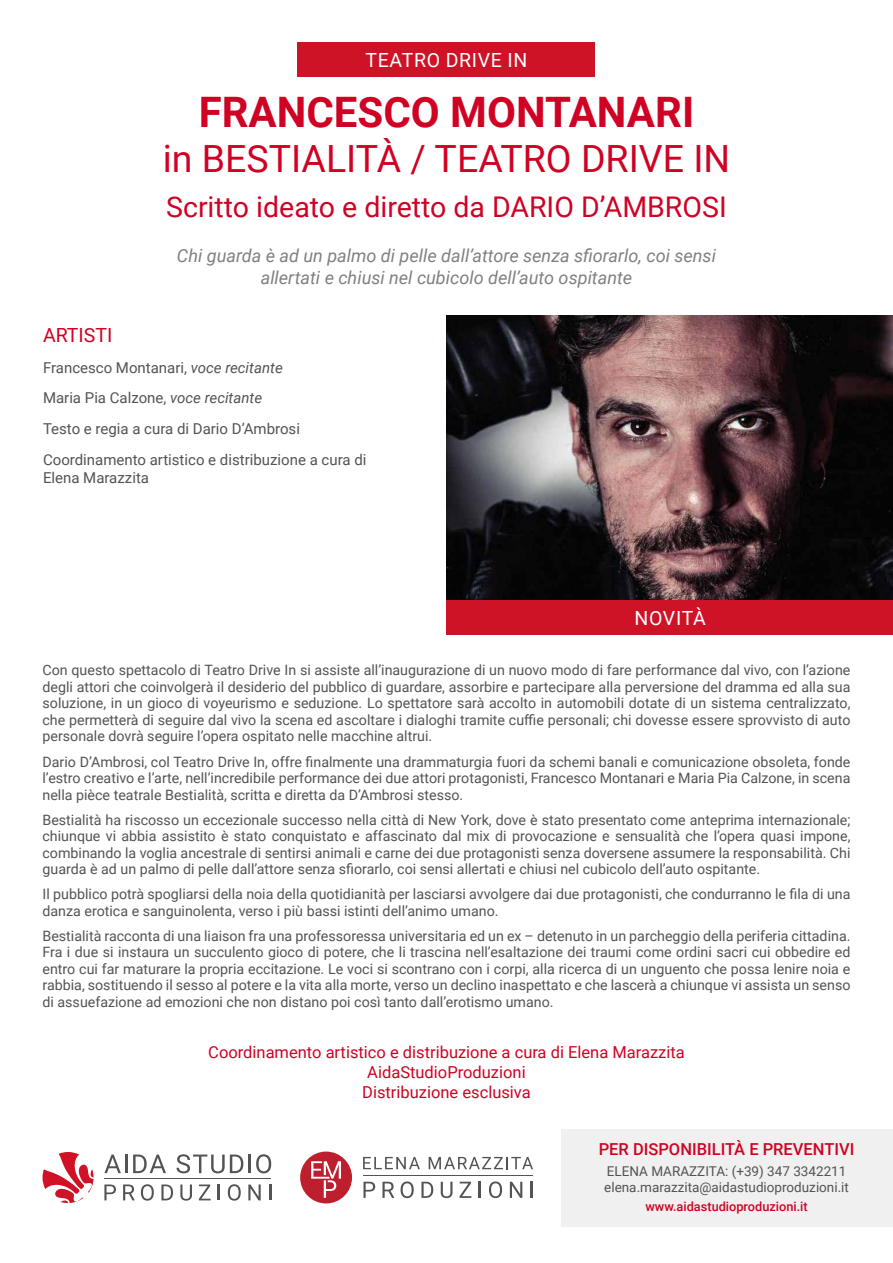
<style>
.page{position:relative;width:893px;height:1263px;background:#fff}
.page>*{position:absolute;margin:0;border:0;box-sizing:border-box;transform-origin:0 0}
.t1{font:700 42px "Roboto";color:#d00224}
.t2{font:37.5px "Roboto";color:#d00224}
.t3{font:28.5px "Roboto";color:#d00224}
.t4{font:19.5px "Roboto";letter-spacing:.035em;color:#fff}
.t5{font:19.5px "Roboto";color:#d00224}
.t6{font:italic 18px/21.6px "Roboto";color:#808080;text-align:center}
.t7{font:16.5px/19.8px "Roboto";color:#d00224;text-align:center}
.t8{font:500 16.5px "Roboto";color:#d00224}
.t9{font:15px/30.8px "Roboto";color:#545352}
.t10{font:14.25px/16.5px "Roboto";color:#545352;text-align:justify}
.t11{font:13.5px/16.2px "Roboto";color:#545352}
.t12{font:500 12.75px "Roboto";color:#d00224}
.s1{font-style:italic}
</style>
<div class="page">
<div style="left:561px;top:1128px;width:332px;height:98px;background:#f0f0f0"></div>
<svg style="left:104px;top:1184px;width:12px;height:16px"></svg>
<svg style="left:123px;top:1184px;width:12px;height:16px"></svg>
<svg style="left:141px;top:1184px;width:13px;height:16px"></svg>
<svg style="left:161px;top:1184px;width:12px;height:16px"></svg>
<svg style="left:180px;top:1184px;width:12px;height:16px"></svg>
<svg style="left:199px;top:1184px;width:12px;height:16px"></svg>
<svg style="left:218px;top:1184px;width:2px;height:16px"></svg>
<svg style="left:228px;top:1184px;width:13px;height:16px"></svg>
<svg style="left:248px;top:1184px;width:13px;height:16px"></svg>
<svg style="left:269px;top:1184px;width:2px;height:16px"></svg>
<svg style="left:43px;top:1152px;width:51px;height:51px"></svg>
<hr style="left:104px;top:1178px;width:167px;height:1px;background:#545351">
<svg style="left:104px;top:1154px;width:23px;height:19px"></svg>
<svg style="left:133px;top:1154px;width:33px;height:19px"></svg>
<svg style="left:176px;top:1154px;width:67px;height:19px"></svg>
<svg style="left:249px;top:1154px;width:22px;height:19px"></svg>
<div style="left:300px;top:1151px;width:52px;height:52px;background:#bd1f2f;border-radius:50%"></div>
<svg style="left:311px;top:1161px;width:30px;height:37px"></svg>
<svg style="left:363px;top:1182px;width:12px;height:16px"></svg>
<svg style="left:382px;top:1182px;width:12px;height:16px"></svg>
<svg style="left:401px;top:1181px;width:13px;height:17px"></svg>
<svg style="left:421px;top:1182px;width:12px;height:16px"></svg>
<svg style="left:441px;top:1182px;width:11px;height:16px"></svg>
<svg style="left:460px;top:1182px;width:11px;height:16px"></svg>
<svg style="left:479px;top:1182px;width:2px;height:16px"></svg>
<svg style="left:489px;top:1181px;width:13px;height:17px"></svg>
<svg style="left:510px;top:1182px;width:12px;height:16px"></svg>
<svg style="left:531px;top:1182px;width:2px;height:16px"></svg>
<hr style="left:363px;top:1176px;width:170px;height:1px;background:#535351">
<svg style="left:363px;top:1157px;width:57px;height:12px"></svg>
<svg style="left:429px;top:1157px;width:104px;height:12px"></svg>
<div style="left:298px;top:43px;width:297px;height:34px;background:#cf1327"></div>
<img style="left:447px;top:315px;width:446px;height:285px">
<div style="left:447px;top:600px;width:446px;height:34px;background:#cf1327"></div>
<h3 class="t4" style="left:365px;top:46px;width:163px">TEATRO DRIVE IN</h3>
<h1 class="t1" style="left:199px;top:83px;width:497px">FRANCESCO MONTANARI</h1>
<h2 class="t2" style="left:163px;top:133px;width:569px">in BESTIALITÀ / TEATRO DRIVE IN</h2>
<h3 class="t3" style="left:166px;top:187px;width:562px">Scritto ideato e diretto da DARIO D’AMBROSI</h3>
<p class="t6" style="left:177px;top:244px;width:541px">Chi guarda è ad un palmo di pelle dall’attore senza sfiorarlo, coi sensi allertati e chiusi nel cubicolo dell’auto ospitante</p>
<h3 class="t5" style="left:43px;top:321px;width:71px">ARTISTI</h3>
<p class="t9" style="left:43px;top:351px;width:325px">Francesco Montanari, <span class="s1">voce recitante<br></span>Maria Pia Calzone, <span class="s1">voce recitante<br></span>Testo e regia a cura di Dario D’Ambrosi Coordinamento artistico e distribuzione a cura di</p>
<p class="t9" style="left:43px;top:461px;width:108px">Elena Marazzita</p>
<h3 class="t4" style="left:634px;top:604px;width:73px">NOVITÀ</h3>
<p class="t10" style="left:43px;top:662px;width:809px">Con questo spettacolo di Teatro Drive In si assiste all’inaugurazione di un nuovo modo di fare performance dal vivo, con l’azione degli attori che coinvolgerà il desiderio del pubblico di guardare, assorbire e partecipare alla perversione del dramma ed alla sua soluzione, in un gioco di voyeurismo e seduzione. Lo spettatore sarà accolto in automobili dotate di un sistema centralizzato, che permetterà di seguire dal vivo la scena ed ascoltare i dialoghi tramite cuffie personali; chi dovesse essere sprovvisto di auto personale dovrà seguire l’opera ospitato nelle macchine altrui.</p>
<p class="t10" style="left:43px;top:753px;width:809px">Dario D’Ambrosi, col Teatro Drive In, offre finalmente una drammaturgia fuori da schemi banali e comunicazione obsoleta, fonde l’estro creativo e l’arte, nell’incredibile performance dei due attori protagonisti, Francesco Montanari e Maria Pia Calzone, in scena nella pièce teatrale Bestialità, scritta e diretta da D’Ambrosi stesso.</p>
<p class="t10" style="left:43px;top:811px;width:809px">Bestialità ha riscosso un eccezionale successo nella città di New York, dove è stato presentato come anteprima internazionale; chiunque vi abbia assistito è stato conquistato e affascinato dal mix di provocazione e sensualità che l’opera quasi impone, combinando la voglia ancestrale di sentirsi animali e carne dei due protagonisti senza doversene assumere la responsabilità. Chi guarda è ad un palmo di pelle dall’attore senza sfiorarlo, coi sensi allertati e chiusi nel cubicolo dell’auto ospitante.</p>
<p class="t10" style="left:43px;top:885px;width:809px">Il pubblico potrà spogliarsi della noia della quotidianità per lasciarsi avvolgere dai due protagonisti, che condurranno le fila di una danza erotica e sanguinolenta, verso i più bassi istinti dell’animo umano.</p>
<p class="t10" style="left:43px;top:927px;width:809px">Bestialità racconta di una liaison fra una professoressa universitaria ed un ex – detenuto in un parcheggio della periferia cittadina.<br>Fra i due si instaura un succulento gioco di potere, che li trascina nell’esaltazione dei traumi come ordini sacri cui obbedire ed entro cui far maturare la propria eccitazione. Le voci si scontrano con i corpi, alla ricerca di un unguento che possa lenire noia e rabbia, sostituendo il sesso al potere e la vita alla morte, verso un declino inaspettato e che lascerà a chiunque vi assista un senso di assuefazione ad emozioni che non distano poi così tanto dall’erotismo umano.</p>
<p class="t7" style="left:208px;top:1042px;width:478px">Coordinamento artistico e distribuzione a cura di Elena Marazzita<br>AidaStudioProduzioni<br>Distribuzione esclusiva</p>
<p class="t8" style="left:599px;top:1138px;width:257px">PER DISPONIBILITÀ E PREVENTIVI</p>
<p class="t11" style="left:604px;top:1162px;width:246px">ELENA MARAZZITA: (+39) 347 3342211 elena.marazzita@aidastudioproduzioni.it</p>
<p class="t12" style="left:645px;top:1198px;width:164px">www.aidastudioproduzioni.it</p>
</div>
